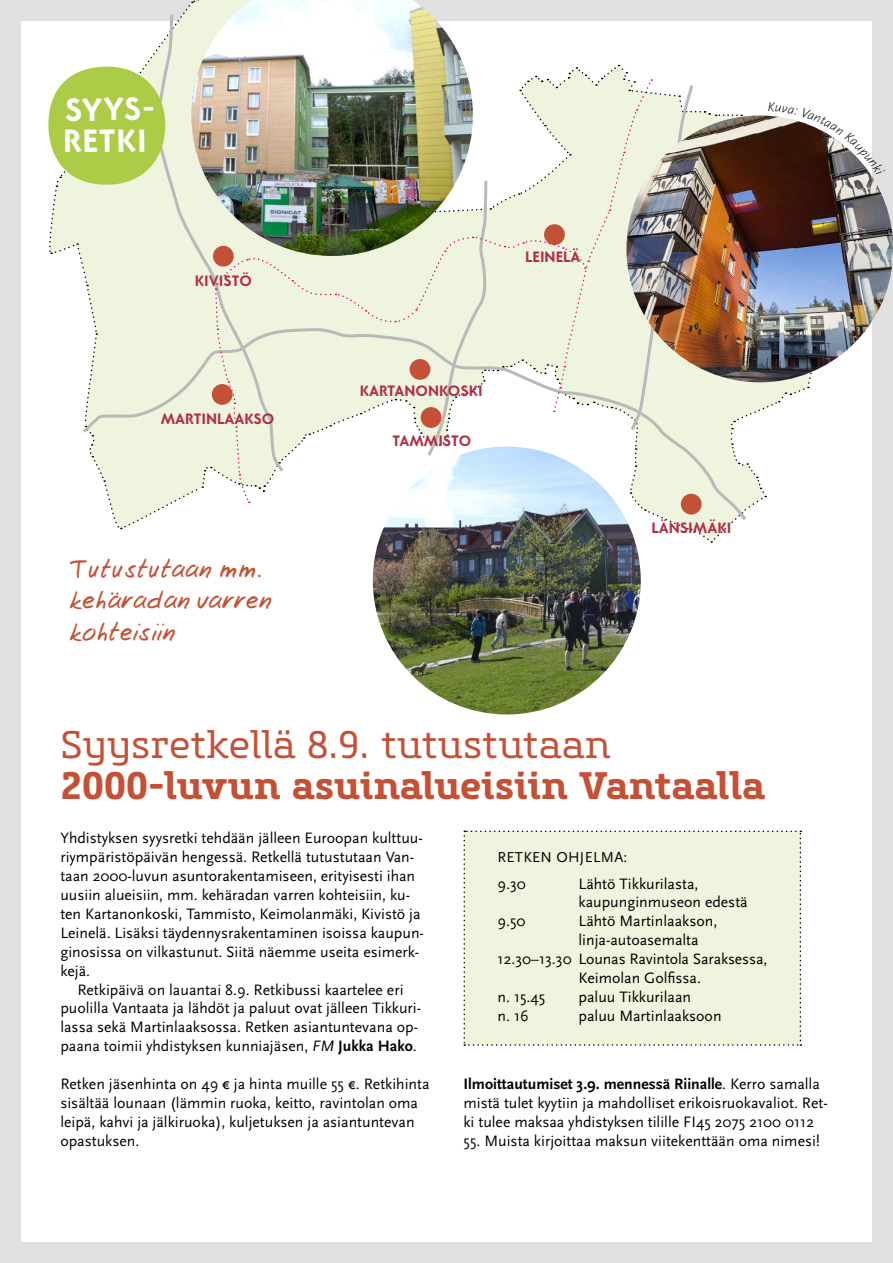
<style>
.page{position:relative;width:893px;height:1263px;background:#fff}
.page>*{position:absolute;margin:0;border:0;box-sizing:border-box;transform-origin:0 0}
.t1{font:700 38.25px "Core Slab M65";color:#c45136}
.t2{font:38.25px "Core Slab M45";color:#c45136}
.t3{font:700 32.1px/31.5px "Core Sans G65";color:#fff}
.t4{font:25.5px/31.5px "Josschrift";letter-spacing:.02em;color:#c45136}
.t5{font:15.75px/18.9px "Scala Sans";color:#000}
.t6{font:700 15px "Core Sans G65";color:#b12f46}
.t7{font:15px "Scala Sans";color:#000}
.s1{font-style:italic}
.s2{font-weight:700}
</style>
<div class="page">
<div style="left:0;top:0;width:893px;height:1263px;border:21px solid #e1dfe0"></div>
<div style="left:463px;top:830px;width:338px;height:216px;background:#eef4dd"></div>
<img style="left:373px;top:446px;width:268px;height:268px;border-radius:134px">
<img style="left:49px;top:0;width:836px;height:543px">
<h2 class="t3" style="left:62px;top:95px;width:97px;rotate:-1deg">SYYS-<br>RETKI</h2>
<p class="t6" style="left:195px;top:271px;width:58px">KIVISTÖ</p>
<p class="t6" style="left:161px;top:409px;width:115px">MARTINLAAKSO</p>
<h3 class="t4" style="left:69px;top:554px;width:204px">Tutustutaan mm. kehäradan varren kohteisiin</h3>
<p class="t6" style="left:525px;top:248px;width:57px">LEINELÄ</p>
<p class="t6" style="left:360px;top:381px;width:125px">KARTANONKOSKI</p>
<p class="t6" style="left:392px;top:432px;width:80px">TAMMISTO</p>
<p class="t6" style="left:652px;top:519px;width:81px">LÄNSIMÄKI</p>
<h1 class="t2" style="left:60px;top:721px;width:552px">Syysretkellä 8.9. tutustutaan</h1>
<h1 class="t1" style="left:60px;top:761px;width:706px">2000-luvun asuinalueisiin Vantaalla</h1>
<p class="t5" style="left:60px;top:829px;width:365px">Yhdistyksen syysretki tehdään jälleen Euroopan kulttuu&shy;riympäristöpäivän hengessä. Retkellä tutustutaan Van&shy;taan 2000-luvun asuntorakentamiseen, erityisesti ihan uusiin alueisiin, mm. kehäradan varren kohteisiin, ku&shy;ten Kartanonkoski, Tammisto, Keimolanmäki, Kivistö ja Leinelä. Lisäksi täydennysrakentaminen isoissa kaupun&shy;ginosissa on vilkastunut. Siitä näemme useita esimerk&shy;kejä.</p>
<p class="t5" style="left:60px;top:980px;width:362px;text-align:center">Retkipäivä on lauantai 8.9. Retkibussi kaartelee eri puolilla Vantaata ja lähdöt ja paluut ovat jälleen Tikkuri&shy;lassa sekä Martinlaaksossa. Retken asiantuntevana op&shy;paana toimii yhdistyksen kunniajäsen, <span class="s1">FM</span> <span class="s2">Jukka Hako</span>.</p>
<p class="t5" style="left:60px;top:1075px;width:371px">Retken jäsenhinta on 49 € ja hinta muille 55 €. Retkihinta sisältää lounaan (lämmin ruoka, keitto, ravintolan oma leipä, kahvi ja jälkiruoka), kuljetuksen ja asiantuntevan opastuksen.</p>
<p class="t7" style="left:497px;top:849px;width:18px">Retke</p>
<p class="t7" style="left:541px;top:849px;width:55px">n ohjelma</p>
<p class="t7" style="left:624px;top:849px;width:5px">:</p>
<p class="t5" style="left:497px;top:874px;width:30px">9.30</p>
<p class="t5" style="left:578px;top:874px;width:171px">Lähtö Tikkurilasta, kaupunginmuseon edestä</p>
<p class="t5" style="left:497px;top:912px;width:30px">9.50</p>
<p class="t5" style="left:578px;top:912px;width:140px">Lähtö Martinlaakson,</p>
<p class="t5" style="left:578px;top:931px;width:122px">linja-autoasemalta</p>
<p class="t5" style="left:497px;top:950px;width:271px">12.30–13.30 Lounas Ravintola Saraksessa,</p>
<p class="t5" style="left:578px;top:969px;width:124px">Keimolan Golfissa.</p>
<p class="t5" style="left:497px;top:988px;width:49px">n. 15.45</p>
<p class="t5" style="left:578px;top:988px;width:114px">paluu Tikkurilaan</p>
<p class="t5" style="left:497px;top:1006px;width:33px">n. 16</p>
<p class="t5" style="left:578px;top:1006px;width:145px">paluu Martinlaaksoon</p>
<p class="t5" style="left:463px;top:1075px;width:366px"><span class="s2">Ilmoittautumiset 3.9. mennessä Riinalle</span>. Kerro samalla mistä tulet kyytiin ja mahdolliset erikoisruokavaliot. Ret&shy;ki tulee maksaa yhdistyksen tilille FI45 2075 2100 0112</p>
<p class="t5" style="left:463px;top:1131px;width:358px">55. Muista kirjoittaa maksun viitekenttään oma nimesi!</p>
</div>
